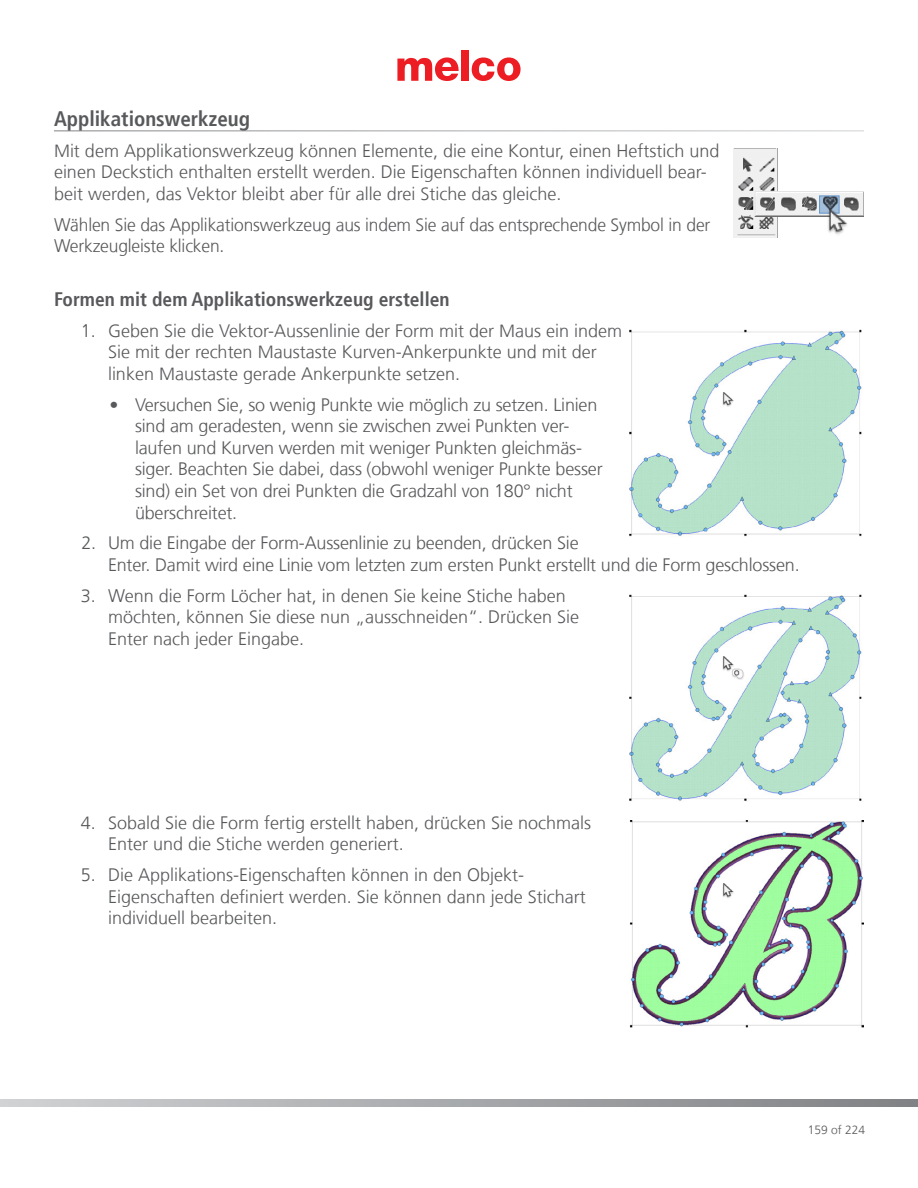
<style>
.page{position:relative;width:918px;height:1188px;background:#fff}
.page>*{position:absolute;margin:0;border:0;box-sizing:border-box;transform-origin:0 0}
.t1{font:700 condensed 21px "Frutiger";color:#58595b}
.t2{font:700 condensed 19.5px "Frutiger";color:#58595b}
.t3{font:300 18px/21.6px "Frutiger";color:#58595b}
.t4{font:300 12px "Frutiger";color:#58595b}
</style>
<div class="page">
<svg style="left:397px;top:57px;width:62px;height:24px"></svg>
<div style="left:461px;top:50px;width:8px;height:31px;background:#ed1d24"></div>
<svg style="left:472px;top:57px;width:49px;height:24px"></svg>
<svg style="left:0;top:1099px;width:917px;height:8px;background:#a7a9ab"></svg>
<img style="left:733px;top:149px;width:44px;height:88px">
<img style="left:754px;top:192px;width:110px;height:25px">
<svg style="left:819px;top:196px;width:21px;height:18px"></svg>
<img style="left:828px;top:210px;width:22px;height:25px">
<img style="left:629px;top:329px;width:233px;height:208px">
<img style="left:722px;top:392px;width:23px;height:23px">
<img style="left:629px;top:594px;width:233px;height:207px">
<img style="left:722px;top:657px;width:23px;height:23px">
<img style="left:630px;top:820px;width:234px;height:208px">
<img style="left:722px;top:884px;width:23px;height:23px">
<p class="t1" style="left:54px;top:106px;width:198px">Applikationswerkzeug</p>
<p class="t3" style="left:54px;top:140px;width:667px">Mit dem Applikationswerkzeug können Elemente, die eine Kontur, einen Heftstich und einen Deckstich enthalten erstellt werden. Die Eigenschaften können individuell bear&shy;beit werden, das Vektor bleibt aber für alle drei Stiche das gleiche.</p>
<p class="t3" style="left:54px;top:214px;width:658px">Wählen Sie das Applikationswerkzeug aus indem Sie auf das entsprechende Symbol in der<br>Werkzeugleiste klicken.</p>
<p class="t2" style="left:54px;top:288px;width:397px">Formen mit dem Applikationswerkzeug erstellen</p>
<p class="t3" style="left:108px;top:320px;width:516px;text-indent:-27px">1. Geben Sie die Vektor-Aussenlinie der Form mit der Maus ein indem<br>Sie mit der rechten Maustaste Kurven-Ankerpunkte und mit der linken Maustaste gerade Ankerpunkte setzen.</p>
<p class="t3" style="left:135px;top:394px;width:469px;text-indent:-26px">• Versuchen Sie, so wenig Punkte wie möglich zu setzen. Linien sind am geradesten, wenn sie zwischen zwei Punkten ver&shy;laufen und Kurven werden mit weniger Punkten gleichmäs&shy;siger. Beachten Sie dabei, dass (obwohl weniger Punkte besser sind) ein Set von drei Punkten die Gradzahl von 180° nicht überschreitet.</p>
<p class="t3" style="left:108px;top:532px;width:693px;text-indent:-27px">2. Um die Eingabe der Form-Aussenlinie zu beenden, drücken Sie<br>Enter. Damit wird eine Linie vom letzten zum ersten Punkt erstellt und die Form geschlossen.</p>
<p class="t3" style="left:108px;top:585px;width:473px;text-indent:-27px">3. Wenn die Form Löcher hat, in denen Sie keine Stiche haben möchten, können Sie diese nun „ausschneiden“. Drücken Sie<br>Enter nach jeder Eingabe.</p>
<p class="t3" style="left:108px;top:812px;width:485px;text-indent:-27px">4. Sobald Sie die Form fertig erstellt haben, drücken Sie nochmals<br>Enter und die Stiche werden generiert.</p>
<p class="t3" style="left:108px;top:864px;width:479px;text-indent:-27px">5. Die Applikations-Eigenschaften können in den Objekt-<br>Eigenschaften definiert werden. Sie können dann jede Stichart individuell bearbeiten.</p>
<p class="t4" style="left:808px;top:1123px;width:59px">159 of 224</p>
</div>
